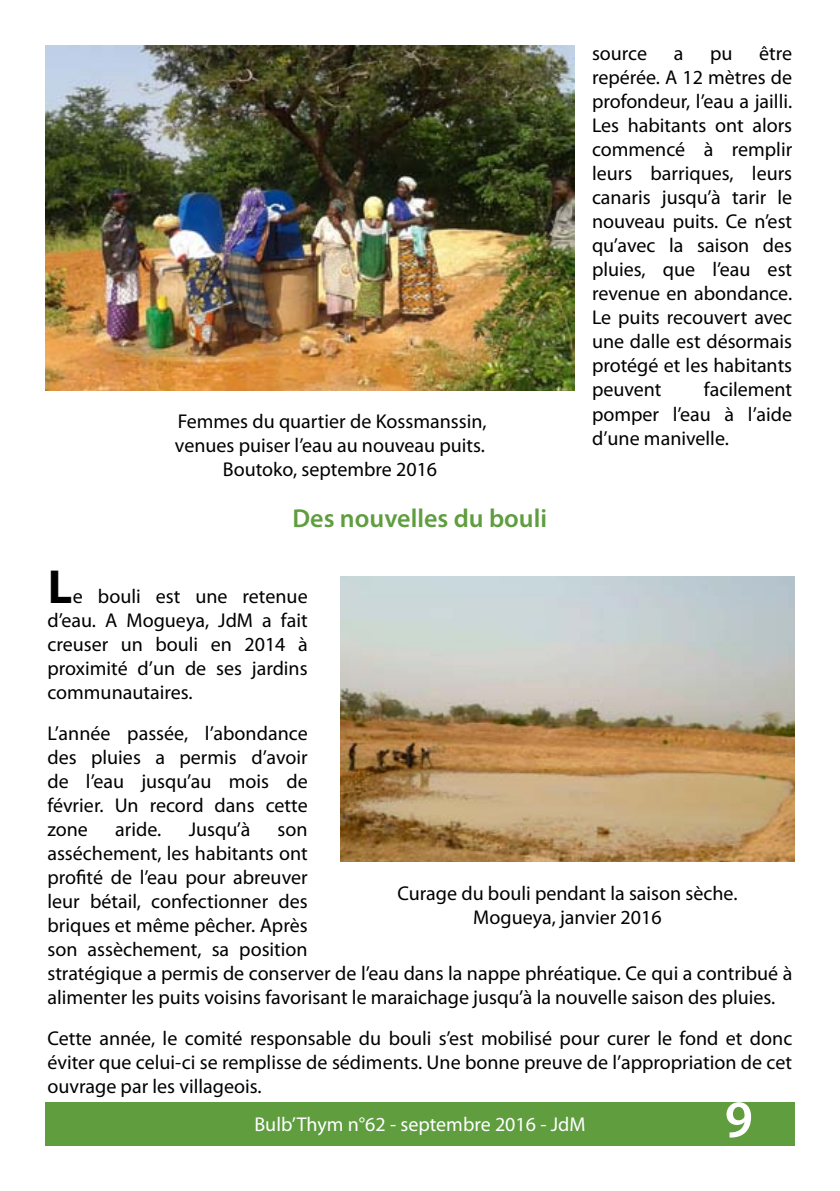
<style>
.page{position:relative;width:840px;height:1191px;background:#fff}
.page>*{position:absolute;margin:0;border:0;box-sizing:border-box;transform-origin:0 0}
.t1{font:600 52.8px "Myriad Pro";color:#fff}
.t2{font:700 48px "Myriad Pro";color:#000}
.t3{font:600 26px "Myriad Pro";color:#5f9d3f}
.t4{font:20px/24px "Myriad Pro";color:#000;text-align:justify}
.t5{font:20px "Myriad Pro";color:#fff}
</style>
<div class="page">
<div style="left:45px;top:1101px;width:749px;height:44px;background:#5f9d3f"></div>
<img style="left:45px;top:45px;width:529px;height:345px">
<img style="left:340px;top:576px;width:454px;height:285px">
<p class="t4" style="left:175px;top:409px;width:313px;text-align:center">Femmes du quartier de Kossmanssin, venues puiser l’eau au nouveau puits.<br>Boutoko, septembre 2016</p>
<h3 class="t3" style="left:292px;top:501px;width:256px">Des nouvelles du bouli</h3>
<p class="t4" style="left:591px;top:41px;width:202px;text-indent:167px">être repérée. A 12 mètres de profondeur, l’eau a jailli.<br>Les habitants ont alors commencé à remplir leurs barriques, leurs canaris jusqu’à tarir le nouveau puits. Ce n’est qu’avec la saison des pluies, que l’eau est revenue en abondance.<br>Le puits recouvert avec une dalle est désormais protégé et les habitants peuvent</p>
<p class="t4" style="left:591px;top:41px;width:57px">source</p>
<p class="t4" style="left:673px;top:41px;width:11px">a</p>
<p class="t4" style="left:709px;top:41px;width:24px">pu</p>
<p class="t4" style="left:591px;top:377px;width:202px;text-indent:112px">facilement pomper l’eau à l’aide d’une manivelle.</p>
<h2 class="t2" style="left:48px;top:555px;width:26px">L</h2>
<p class="t4" style="left:47px;top:584px;width:262px;text-indent:25px">e bouli est une retenue d’eau. A Mogueya, JdM a fait creuser un bouli en 2014 à proximité d’un de ses jardins communautaires.</p>
<p class="t4" style="left:47px;top:721px;width:262px">L’année passée, l’abondance des pluies a permis d’avoir de l’eau jusqu’au mois de février. Un record dans cette zone</p>
<p class="t4" style="left:115px;top:817px;width:48px">aride.</p>
<p class="t4" style="left:189px;top:817px;width:63px">Jusqu’à</p>
<p class="t4" style="left:47px;top:817px;width:746px;text-align:left;text-indent:230px">son<br>asséchement, les habitants ont<br>profité de l’eau pour abreuver<br>leur bétail, confectionner des<br>briques et même pêcher. Après<br>son assèchement, sa position<br>stratégique a permis de conserver de l’eau dans la nappe phréatique. Ce qui a contribué à alimenter les puits voisins favorisant le maraichage jusqu’à la nouvelle saison des pluies.</p>
<p class="t4" style="left:47px;top:1026px;width:746px">Cette année, le comité responsable du bouli s’est mobilisé pour curer le fond et donc éviter que celui-ci se remplisse de sédiments. Une bonne preuve de l’appropriation de cet ouvrage par les villageois.</p>
<p class="t4" style="left:397px;top:881px;width:341px;text-align:center">Curage du bouli pendant la saison sèche.<br>Mogueya, janvier 2016</p>
<p class="t5" style="left:254px;top:1112px;width:332px">Bulb’Thym n°62 - septembre 2016 - JdM</p>
<h1 class="t1" style="left:724px;top:1085px;width:30px">9</h1>
</div>
